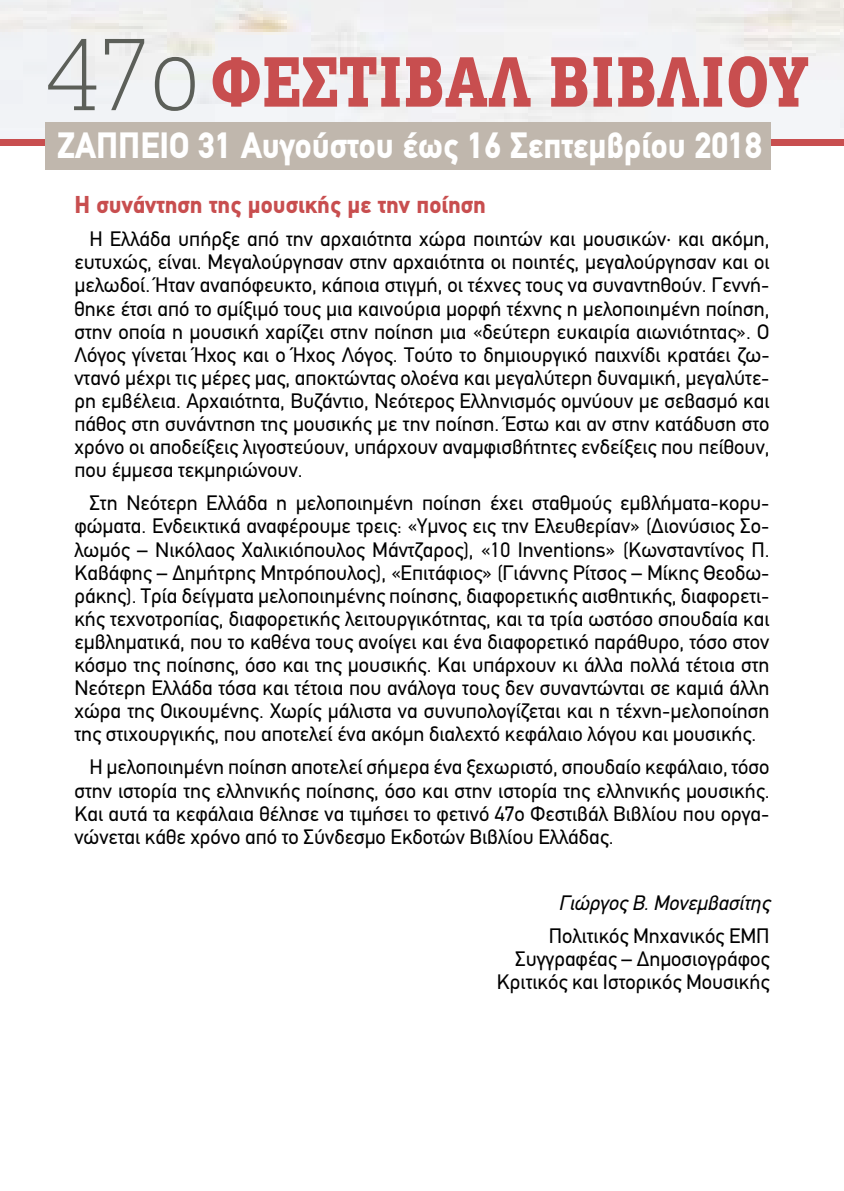
<style>
.page{position:relative;width:844px;height:1191px;background:#fff}
.page>*{position:absolute;margin:0;border:0;box-sizing:border-box;transform-origin:0 0}
.t1{font:900 71.58px "PF Agora Slab Pro";color:#c84e4f;scale:.77 1}
.t2{font:900 36.75px "PF Din Text";color:#fff;scale:.94 1}
.t3{font:900 24.5px "PF Din Text";color:#c84e4f}
.t4{font:21px/23.1px "PF Din Text";color:#000;text-align:justify}
.t5{font:italic 21px "PF Din Text";color:#000}
.s1{font-weight:100;font-size:107.45px;color:#5c5f59}
</style>
<div class="page">
<div style="left:0;top:139px;width:843px;height:7px;background:#c84e4f"></div>
<div style="left:45px;top:122px;width:726px;height:48px;background:#c0b7ad"></div>
<h1 class="t1" style="left:45px;top:35px;width:992px"><span class="s1">47ο</span> ΦΕΣΤΙΒΑΛ ΒΙΒΛΙΟΥ</h1>
<h2 class="t2" style="left:57px;top:123px;width:751px">ΖΑΠΠΕΙΟ 31 Αυγούστου έως 16 Σεπτεµβρίου 2018</h2>
<p class="t3" style="left:74px;top:190px;width:413px">Η συνάντηση της μουσικής με την ποίηση</p>
<p class="t4" style="left:74px;top:227px;width:696px;text-indent:15px">Η Ελλάδα υπήρξε από την αρχαιότητα χώρα ποιητών και μουσικών· και ακόμη, ευτυχώς, είναι. Μεγαλούργησαν στην αρχαιότητα οι ποιητές, μεγαλούργησαν και οι μελωδοί. Ήταν αναπόφευκτο, κάποια στιγμή, οι τέχνες τους να συναντηθούν. Γεννή&shy;θηκε έτσι από το σμίξιμό τους μια καινούρια μορφή τέχνης η μελοποιημένη ποίηση, στην οποία η μουσική χαρίζει στην ποίηση μια «δεύτερη ευκαιρία αιωνιότητας». Ο Λόγος γίνεται Ήχος και ο Ήχος Λόγος. Τούτο το δημιουργικό παιχνίδι κρατάει ζω&shy;ντανό μέχρι τις μέρες μας, αποκτώντας ολοένα και μεγαλύτερη δυναμική, μεγαλύτε&shy;ρη εμβέλεια. Αρχαιότητα, Βυζάντιο, Νεότερος Ελληνισμός ομνύουν με σεβασμό και πάθος στη συνάντηση της μουσικής με την ποίηση. Έστω και αν στην κατάδυση στο χρόνο οι αποδείξεις λιγοστεύουν, υπάρχουν αναμφισβήτητες ενδείξεις που πείθουν, που έμμεσα τεκμηριώνουν.</p>
<p class="t4" style="left:74px;top:491px;width:696px;text-indent:15px">Στη Νεότερη Ελλάδα η μελοποιημένη ποίηση έχει σταθμούς εμβλήματα-κορυ&shy;φώματα. Ενδεικτικά αναφέρουμε τρεις: «Υμνος εις την Ελευθερίαν» (Διονύσιος Σο&shy;λωμός – Νικόλαος Χαλικιόπουλος Μάντζαρος), «10 Inventions» (Κωνσταντίνος Π.<br>Καβάφης – Δημήτρης Μητρόπουλος), «Επιτάφιος» (Γιάννης Ρίτσος – Μίκης Θεοδω&shy;ράκης). Τρία δείγματα μελοποιημένης ποίησης, διαφορετικής αισθητικής, διαφορετι&shy;κής τεχνοτροπίας, διαφορετικής λειτουργικότητας, και τα τρία ωστόσο σπουδαία και εμβληματικά, που το καθένα τους ανοίγει και ένα διαφορετικό παράθυρο, τόσο στον κόσμο της ποίησης, όσο και της μουσικής. Και υπάρχουν κι άλλα πολλά τέτοια στη Νεότερη Ελλάδα τόσα και τέτοια που ανάλογα τους δεν συναντώνται σε καμιά άλλη χώρα της Οικουμένης. Χωρίς μάλιστα να συνυπολογίζεται και η τέχνη-μελοποίηση της στιχουργικής, που αποτελεί ένα ακόμη διαλεχτό κεφάλαιο λόγου και μουσικής.</p>
<p class="t4" style="left:74px;top:755px;width:696px;text-indent:15px">Η μελοποιημένη ποίηση αποτελεί σήμερα ένα ξεχωριστό, σπουδαίο κεφάλαιο, τόσο στην ιστορία της ελληνικής ποίησης, όσο και στην ιστορία της ελληνικής μουσικής.<br>Και αυτά τα κεφάλαια θέλησε να τιμήσει το φετινό 47ο Φεστιβάλ Βιβλίου που οργα&shy;νώνεται κάθε χρόνο από το Σύνδεσμο Εκδοτών Βιβλίου Ελλάδας.</p>
<p class="t5" style="left:558px;top:890px;width:212px">Γιώργος Β. Μονεμβασίτης</p>
<p class="t4" style="left:497px;top:924px;width:274px;text-align:right">Πολιτικός Μηχανικός ΕΜΠ<br>Συγγραφέας – Δημοσιογράφος<br>Κριτικός και Ιστορικός Μουσικής</p>
</div>
